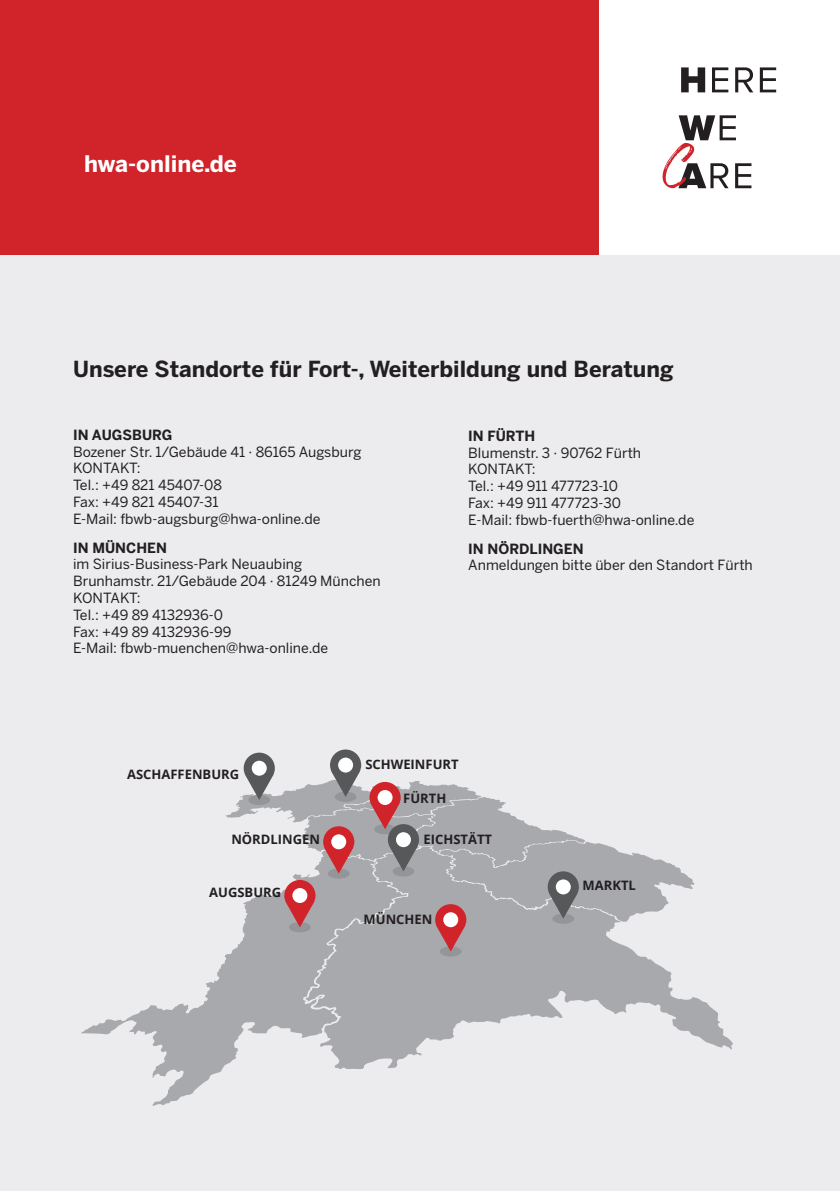
<style>
.page{position:relative;width:840px;height:1191px;background:#fff}
.page>*{position:absolute;margin:0;border:0;box-sizing:border-box;transform-origin:0 0}
.t1{font:700 22.6px "Benton Sans";color:#fff}
.t2{font:700 22px "Benton Sans";color:#231f20}
.t3{font:14px/16.8px "Benton Sans";color:#231f20}
.t4{font:700 14px "Benton Sans";color:#231f20}
.t5{font:700 13px "Open Sans";color:#231f20}
</style>
<div class="page">
<div style="left:0;top:0;width:598px;height:256px;background:#d1232a"></div>
<svg style="left:681px;top:67px;width:94px;height:25px"></svg>
<svg style="left:662px;top:115px;width:89px;height:73px"></svg>
<div style="left:0;top:256px;width:839px;height:935px;background:#ececee"></div>
<svg style="left:81px;top:951px;width:224px;height:155px"></svg>
<svg style="left:305px;top:883px;width:427px;height:186px;fill:#a8a9ad"></svg>
<div style="left:439px;top:946px;width:22px;height:10px;background:#939598;border-radius:50%"></div>
<svg style="left:226px;top:749px;width:468px;height:202px"></svg>
<div style="left:331px;top:834px;width:15px;height:15px;background:#fff;border-radius:50%"></div>
<h1 class="t1" style="left:84px;top:150px;width:154px">hwa-online.de</h1>
<h2 class="t2" style="left:73px;top:356px;width:601px">Unsere Standorte für Fort-, Weiterbildung und Beratung</h2>
<p class="t4" style="left:73px;top:426px;width:101px">IN AUGSBURG</p>
<p class="t3" style="left:73px;top:443px;width:289px">Bozener Str. 1/Gebäude 41 · 86165 Augsburg<br>KONTAKT:<br>Tel.: +49 821 45407-08<br>Fax: +49 821 45407-31<br>E-Mail: fbwb-augsburg@hwa-online.de</p>
<p class="t4" style="left:73px;top:539px;width:95px">IN MÜNCHEN</p>
<p class="t3" style="left:73px;top:556px;width:309px">im Sirius-Business-Park Neuaubing<br>Brunhamstr. 21/Gebäude 204 · 81249 München<br>KONTAKT:<br>Tel.: +49 89 4132936-0<br>Fax: +49 89 4132936-99<br>E-Mail: fbwb-muenchen@hwa-online.de</p>
<p class="t4" style="left:468px;top:427px;width:69px">IN FÜRTH</p>
<p class="t3" style="left:468px;top:444px;width:227px">Blumenstr. 3 · 90762 Fürth<br>KONTAKT:<br>Tel.: +49 911 477723-10<br>Fax: +49 911 477723-30<br>E-Mail: fbwb-fuerth@hwa-online.de</p>
<p class="t4" style="left:468px;top:540px;width:117px">IN NÖRDLINGEN</p>
<p class="t3" style="left:468px;top:557px;width:286px">Anmeldungen bitte über den Standort Fürth</p>
<p class="t5" style="left:127px;top:765px;width:113px">ASCHAFFENBURG</p>
<p class="t5" style="left:365px;top:755px;width:95px">SCHWEINFURT</p>
<p class="t5" style="left:403px;top:788px;width:45px">FÜRTH</p>
<p class="t5" style="left:231px;top:829px;width:90px">NÖRDLINGEN</p>
<p class="t5" style="left:209px;top:883px;width:73px">AUGSBURG</p>
<p class="t5" style="left:423px;top:830px;width:70px">EICHSTÄTT</p>
<p class="t5" style="left:363px;top:909px;width:70px">MÜNCHEN</p>
<p class="t5" style="left:582px;top:875px;width:55px">MARKTL</p>
</div>
